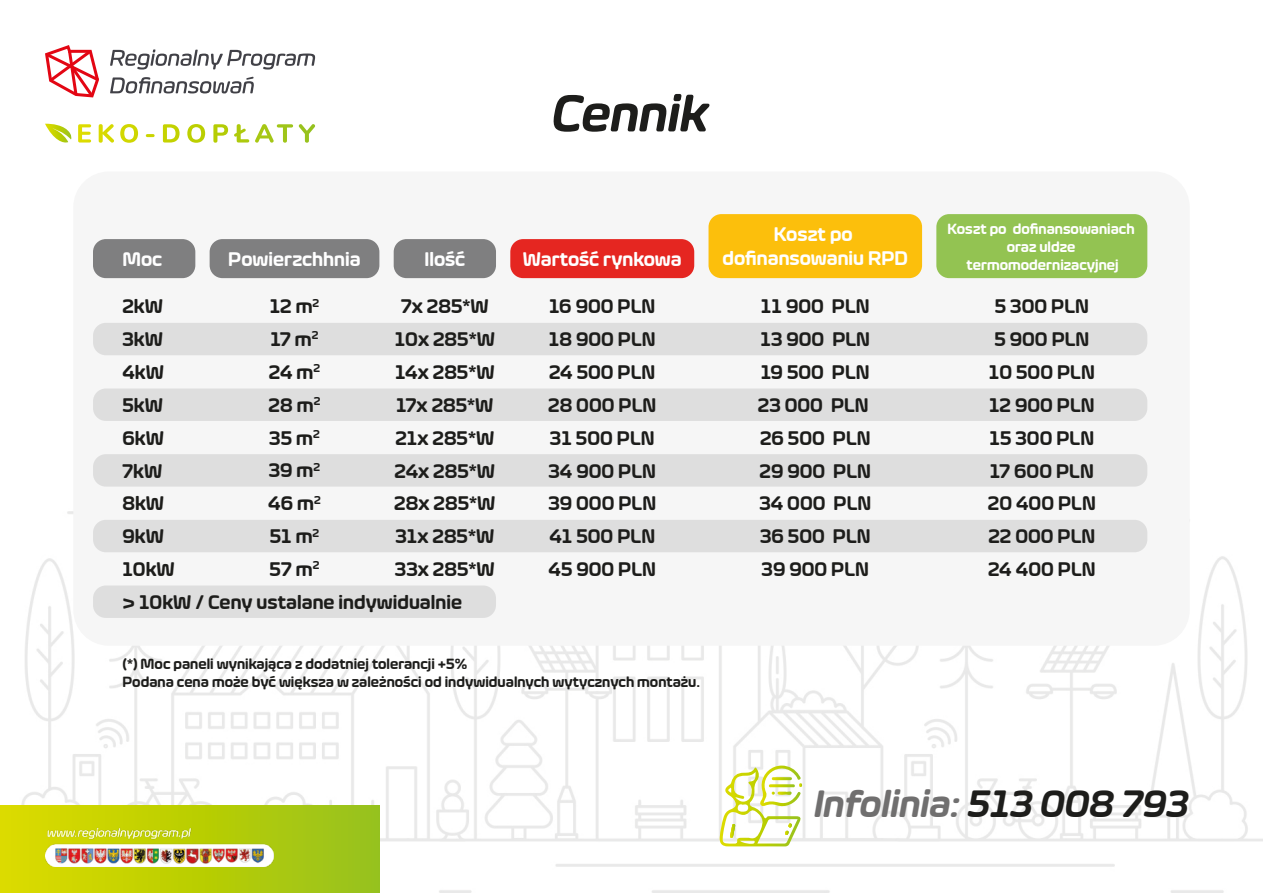
<style>
.page{position:relative;width:1263px;height:893px;background:#fff}
.page>*{position:absolute;margin:0;border:0;box-sizing:border-box;transform-origin:0 0}
.t1{font:italic 600 52.5px "Eurosoft";color:#1d1d1b}
.t2{font:italic 600 38.7px "Eurosoft";color:#706f6f}
.t3{font:600 19.95px/32.8px "Eurosoft";color:#1d1d1b}
.t4{font:600 19.95px/24px "Eurosoft";color:#fff;text-align:center}
.t5{font:600 15px/18px "Eurosoft";color:#1d1d1b}
.t6{font:600 15px/18px "Eurosoft";color:#fff;text-align:center}
.s1{color:#1d1d1b}
</style>
<div class="page">
<img style="left:0;top:511px;width:1263px;height:382px">
<svg style="left:110px;top:49px;width:205px;height:21px"></svg>
<svg style="left:110px;top:77px;width:144px;height:16px"></svg>
<svg style="left:45px;top:45px;width:54px;height:52px"></svg>
<svg style="left:719px;top:766px;width:83px;height:80px"></svg>
<div style="left:0;top:806px;width:379px;height:87px;background:linear-gradient(to right,#dedc00,#97c118)"></div>
<img style="left:45px;top:827px;width:228px;height:40px">
<svg style="left:78px;top:124px;width:13px;height:19px"></svg>
<svg style="left:99px;top:124px;width:15px;height:19px"></svg>
<svg style="left:120px;top:124px;width:18px;height:19px"></svg>
<svg style="left:146px;top:134px;width:9px;height:3px"></svg>
<svg style="left:163px;top:124px;width:17px;height:19px"></svg>
<svg style="left:187px;top:124px;width:18px;height:19px"></svg>
<svg style="left:213px;top:124px;width:15px;height:19px"></svg>
<svg style="left:234px;top:124px;width:15px;height:19px"></svg>
<svg style="left:255px;top:124px;width:38px;height:19px"></svg>
<svg style="left:299px;top:124px;width:16px;height:19px"></svg>
<svg style="left:45px;top:124px;width:27px;height:19px"></svg>
<div style="left:73px;top:171px;width:1117px;height:475px;background:#f6f6f6;border-radius:36px"></div>
<div style="left:93px;top:239px;width:102px;height:39px;background:#7f7f80;border-radius:13px"></div>
<div style="left:93px;top:323px;width:1054px;height:32px;background:#dedede;border-radius:13px"></div>
<div style="left:93px;top:388px;width:1054px;height:33px;background:#dedede;border-radius:13px"></div>
<div style="left:93px;top:454px;width:1054px;height:33px;background:#dedede;border-radius:13px"></div>
<div style="left:93px;top:520px;width:1054px;height:32px;background:#dedede;border-radius:13px"></div>
<div style="left:93px;top:585px;width:403px;height:33px;background:#dedede;border-radius:13px"></div>
<div style="left:394px;top:239px;width:102px;height:39px;background:#7f7f80;border-radius:13px"></div>
<div style="left:210px;top:239px;width:169px;height:39px;background:#7f7f80;border-radius:13px"></div>
<div style="left:510px;top:239px;width:184px;height:39px;background:#e52621;border-radius:13px"></div>
<div style="left:708px;top:214px;width:214px;height:64px;background:#fcbf0c;border-radius:13px"></div>
<div style="left:936px;top:214px;width:211px;height:64px;background:#93c352;border-radius:13px"></div>
<h1 class="t1" style="left:553px;top:83px;width:158px">Cennik</h1>
<p class="t4" style="left:722px;top:222px;width:187px">Koszt po dofinansowaniu RPD</p>
<p class="t6" style="left:948px;top:220px;width:189px">Koszt po dofinansowaniach oraz uldze termomodernizacyjnej</p>
<p class="t4" style="left:228px;top:247px;width:134px">Powierzchhnia</p>
<p class="t4" style="left:424px;top:247px;width:42px">Ilość</p>
<p class="t4" style="left:523px;top:247px;width:160px">Wartość rynkowa</p>
<p class="t4" style="left:122px;top:247px;width:41px">Moc</p>
<p class="t3" style="left:122px;top:290px;width:341px">2kW<br>3kW<br>4kW<br>5kW<br>6kW<br>7kW<br>8kW<br>9kW<br>10kW<br>&gt; 10kW / Ceny ustalane indywidualnie</p>
<p class="t3" style="left:268px;top:290px;width:54px;text-align:justify">12 m<sup>2<br></sup>17 m<sup>2<br></sup>24 m<sup>2<br></sup>28 m<sup>2<br></sup>35 m<sup>2<br></sup>39 m<sup>2<br></sup>46 m<sup>2<br></sup>51 m<sup>2<br></sup>57 m<sup>2</sup></p>
<p class="t3" style="left:394px;top:290px;width:103px;text-align:center">7x 285*W<br>10x 285*W<br>14x 285*W<br>17x 285*W<br>21x 285*W<br>24x 285*W<br>28x 285*W<br>31x 285*W<br>33x 285*W</p>
<p class="t3" style="left:548px;top:290px;width:110px;text-align:justify">16 900 PLN 18 900 PLN 24 500 PLN 28 000 PLN 31 500 PLN 34 900 PLN 39 000 PLN 41 500 PLN 45 900 PLN</p>
<p class="t3" style="left:758px;top:290px;width:115px">11 900 PLN<br>13 900 PLN<br>19 500 PLN<br>23 000 PLN<br>26 500 PLN<br>29 900 PLN<br>34 000 PLN<br>36 500 PLN<br>39 900 PLN</p>
<p class="t3" style="left:988px;top:290px;width:110px;text-align:center">5 300 PLN<br>5 900 PLN<br>10 500 PLN<br>12 900 PLN<br>15 300 PLN<br>17 600 PLN<br>20 400 PLN<br>22 000 PLN<br>24 400 PLN</p>
<p class="t5" style="left:122px;top:655px;width:579px">(*) Moc paneli wynikająca z dodatniej tolerancji +5%<br>Podana cena może być większa w zależności od indywidualnych wytycznych montażu.</p>
<h2 class="t2" style="left:815px;top:781px;width:376px">Infolinia: <span class="s1">513 008 793</span></h2>
</div>
